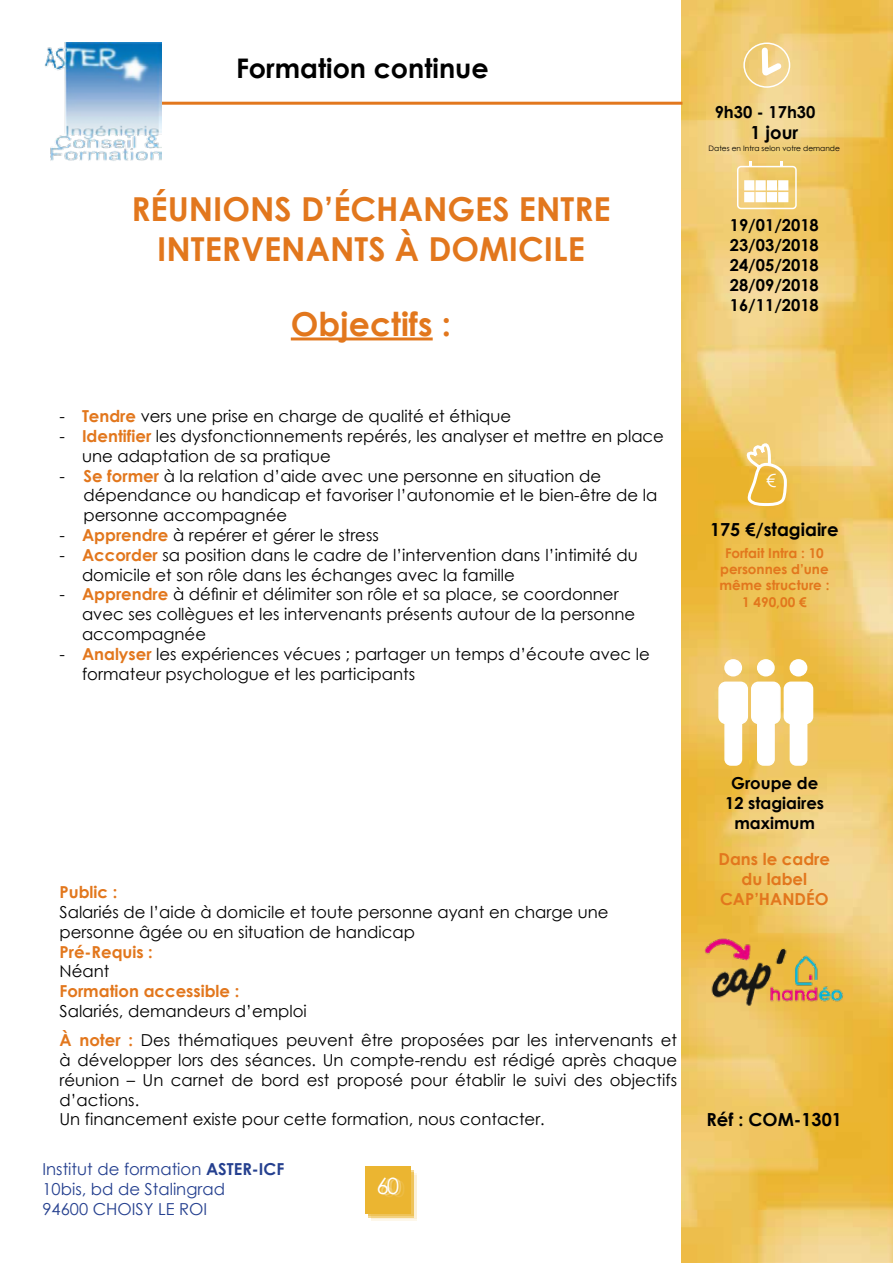
<style>
.page{position:relative;width:893px;height:1263px;background:#fff}
.page>*{position:absolute;margin:0;border:0;box-sizing:border-box;transform-origin:0 0}
.t1{font:700 33px/39.6px "Century Gothic";color:#e2771d;text-align:center}
.t2{font:700 27px "Century Gothic";color:#000}
.t3{font:22.5px "Century Gothic";color:#fff}
.t4{font:22.5px "Minion Pro";color:#fff}
.t5{font:700 18px "Century Gothic";color:#000}
.t6{font:18px "Century Gothic";color:#fff}
.t7{font:16.5px/19.8px "Century Gothic";color:#000}
.t8{font:700 16.5px/19.8px "Century Gothic";color:#000;text-align:justify}
.t9{font:700 16.5px/19.8px "Century Gothic";color:#e2771d;text-align:center}
.t10{font:16.5px/19.8px "Century Gothic";color:#25408f}
.t11{font:700 13.5px/16.2px "Century Gothic";color:#e2771d;text-align:center}
.t12{font:7.5px "Century Gothic";color:#000}
.s1{font-weight:700;color:#e2771d}
.s2{font-weight:700}
</style>
<div class="page">
<img style="left:682px;top:0;width:211px;height:1263px">
<div style="left:371px;top:1175px;width:46px;height:45px;background:#fdf7ea"></div>
<svg style="left:747px;top:444px;width:42px;height:65px"></svg>
<div style="left:737px;top:166px;width:60px;height:43px;border:2px solid #fff;border-radius:3px"></div>
<div style="left:745px;top:181px;width:9px;height:9px;background:#fff"></div>
<div style="left:744px;top:180px;width:10px;height:10px;border:2px solid #fff"></div>
<div style="left:756px;top:181px;width:9px;height:9px;background:#fff"></div>
<div style="left:755px;top:180px;width:11px;height:10px;border:2px solid #fff"></div>
<div style="left:768px;top:181px;width:8px;height:9px;background:#fff"></div>
<div style="left:767px;top:180px;width:10px;height:10px;border:2px solid #fff"></div>
<div style="left:779px;top:181px;width:9px;height:9px;background:#fff"></div>
<div style="left:778px;top:180px;width:10px;height:10px;border:2px solid #fff"></div>
<div style="left:745px;top:193px;width:9px;height:8px;background:#fff"></div>
<div style="left:744px;top:192px;width:10px;height:10px;border:2px solid #fff"></div>
<div style="left:756px;top:193px;width:9px;height:8px;background:#fff"></div>
<div style="left:755px;top:192px;width:11px;height:10px;border:2px solid #fff"></div>
<div style="left:768px;top:193px;width:8px;height:8px;background:#fff"></div>
<div style="left:779px;top:193px;width:9px;height:8px;background:#fff"></div>
<div style="left:778px;top:192px;width:10px;height:10px;border:2px solid #fff"></div>
<div style="left:725px;top:660px;width:16px;height:16px;background:#fff;border-radius:50%"></div>
<div style="left:724px;top:659px;width:18px;height:17px;border:2px solid #fff;border-radius:50%"></div>
<div style="left:758px;top:660px;width:16px;height:16px;background:#fff;border-radius:50%"></div>
<div style="left:757px;top:659px;width:18px;height:17px;border:2px solid #fff;border-radius:50%"></div>
<div style="left:790px;top:660px;width:17px;height:16px;background:#fff;border-radius:50%"></div>
<div style="left:789px;top:659px;width:18px;height:17px;border:2px solid #fff;border-radius:50%"></div>
<svg style="left:718px;top:681px;width:96px;height:85px"></svg>
<hr style="left:159px;top:102px;width:523px;height:3px;background:#e2771d">
<div style="left:743px;top:43px;width:47px;height:45px;border:2px solid #fff;border-radius:50%"></div>
<svg style="left:758px;top:44px;width:28px;height:37px"></svg>
<img style="left:44px;top:43px;width:118px;height:118px">
<div style="left:365px;top:1167px;width:46px;height:45px;background:#ebb531"></div>
<div style="left:368px;top:1171px;width:46px;height:45px;background:#ebb531"></div>
<svg style="left:371px;top:1173px;width:46px;height:46px"></svg>
<hr style="left:291px;top:337px;width:142px;height:3px;background:#e2771d">
<img style="left:701px;top:936px;width:146px;height:72px">
<h2 class="t2" style="left:236px;top:48px;width:254px">Formation continue</h2>
<h1 class="t1" style="left:131px;top:188px;width:481px">RÉUNIONS D’ÉCHANGES ENTRE<br>INTERVENANTS À DOMICILE</h1>
<h1 class="t1" style="left:291px;top:303px;width:162px">Objectifs :</h1>
<p class="t7" style="left:60px;top:406px;width:453px">- <span class="s1">Tendre</span> vers une prise en charge de qualité et éthique</p>
<p class="t7" style="left:82px;top:426px;width:583px;text-indent:-23px">- <span class="s1">Identifier</span> les dysfonctionnements repérés, les analyser et mettre en place une adaptation de sa pratique</p>
<p class="t7" style="left:84px;top:465px;width:575px;text-indent:-24px">- <span class="s1">Se former</span> à la relation d’aide avec une personne en situation de dépendance ou handicap et favoriser l’autonomie et le bien-être de la personne accompagnée</p>
<p class="t7" style="left:60px;top:525px;width:321px">- <span class="s1">Apprendre</span> à repérer et gérer le stress</p>
<p class="t7" style="left:82px;top:545px;width:557px;text-indent:-23px">- <span class="s1">Accorder</span> sa position dans le cadre de l’intervention dans l’intimité du domicile et son rôle dans les échanges avec la famille</p>
<p class="t7" style="left:82px;top:584px;width:555px;text-indent:-23px">- <span class="s1">Apprendre</span> à définir et délimiter son rôle et sa place, se coordonner avec ses collègues et les intervenants présents autour de la personne accompagnée</p>
<p class="t7" style="left:82px;top:644px;width:569px;text-indent:-23px">- <span class="s1">Analyser</span> les expériences vécues ; partager un temps d’écoute avec le formateur psychologue et les participants</p>
<p class="t8" style="left:715px;top:101px;width:102px">9h30 - 17h30</p>
<p class="t5" style="left:750px;top:119px;width:49px">1 jour</p>
<p class="t12" style="left:709px;top:143px;width:133px">Dates en Intra selon votre demande</p>
<p class="t8" style="left:730px;top:215px;width:91px">19/01/2018<br>23/03/2018<br>24/05/2018<br>28/09/2018<br>16/11/2018</p>
<p class="t6" style="left:766px;top:468px;width:11px">€</p>
<p class="t5" style="left:710px;top:516px;width:130px">175 €/stagiaire</p>
<p class="t11" style="left:719px;top:544px;width:112px">Forfait Intra : 10 personnes d’une même structure :<br>1 490,00 €</p>
<p class="t9" style="left:60px;top:881px;width:59px">Public :</p>
<p class="t7" style="left:60px;top:902px;width:551px">Salariés de l’aide à domicile et toute personne ayant en charge une personne âgée ou en situation de handicap</p>
<p class="t9" style="left:60px;top:941px;width:95px">Pré-Requis :</p>
<p class="t7" style="left:60px;top:961px;width:51px">Néant</p>
<p class="t9" style="left:60px;top:980px;width:181px">Formation accessible :</p>
<p class="t7" style="left:60px;top:1001px;width:249px">Salariés, demandeurs d’emploi</p>
<p class="t7" style="left:60px;top:1030px;width:619px"><span class="s1">À noter :</span> Des thématiques peuvent être proposées par les intervenants et à développer lors des séances. Un compte-rendu est rédigé après chaque réunion – Un carnet de bord est proposé pour établir le suivi des objectifs d’actions.<br>Un financement existe pour cette formation, nous contacter.</p>
<p class="t10" style="left:43px;top:1159px;width:243px">Institut de formation <span class="s2">ASTER-ICF<br></span>10bis, bd de Stalingrad<br>94600 CHOISY LE ROI</p>
<h3 class="t3" style="left:379px;top:1172px;width:28px">6060</h3>
<h3 class="t4" style="left:365px;top:1172px;width:23px">60</h3>
<p class="t8" style="left:725px;top:773px;width:100px;text-align:center">Groupe de<br>12 stagiaires maximum</p>
<p class="t9" style="left:718px;top:849px;width:113px">Dans le cadre du label<br>CAP’HANDÉO</p>
<p class="t5" style="left:706px;top:1106px;width:137px">Réf : COM-1301</p>
</div>
